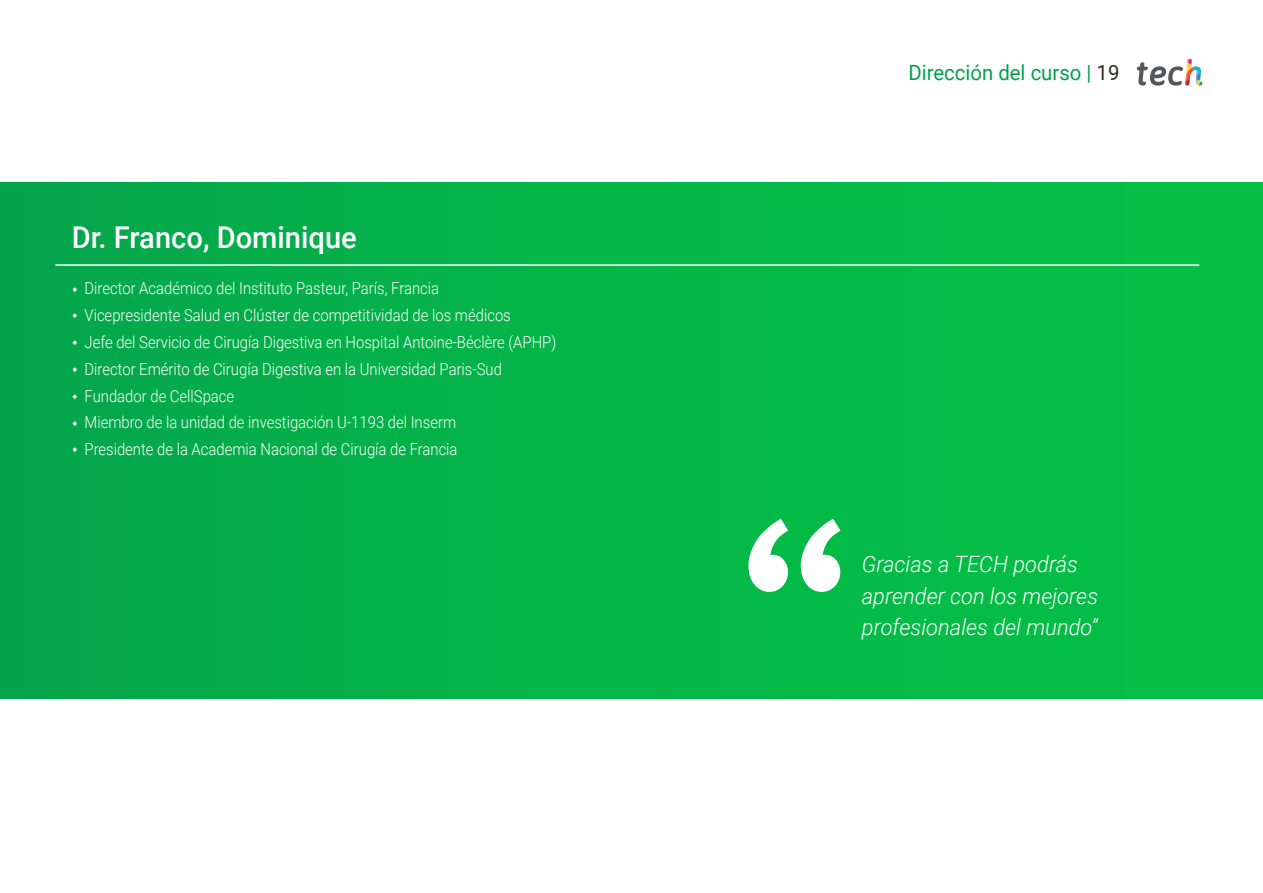
<style>
.page{position:relative;width:1263px;height:893px;background:#fff}
.page>*{position:absolute;margin:0;border:0;box-sizing:border-box;transform-origin:0 0}
.t1{font:500 30px "Roboto";color:#fff}
.t2{font:italic 300 22.5px/31.5px "Roboto";color:#fff}
.t3{font:21px "Roboto";color:#04a14d}
.t4{font:300 16.5px/26.7px "Roboto";color:#fff;scale:.9 1}
.s1{color:#312e20}
</style>
<div class="page">
<div style="left:0;top:182px;width:1263px;height:516px;background:linear-gradient(to right,#04a74b,#04c245)"></div>
<svg style="left:748px;top:519px;width:92px;height:73px"></svg>
<hr style="left:55px;top:264px;width:1144px;height:2px;background:#fff">
<svg style="left:1137px;top:59px;width:65px;height:27px"></svg>
<svg style="left:73px;top:287px;width:4px;height:5px"></svg>
<svg style="left:73px;top:314px;width:4px;height:5px"></svg>
<svg style="left:73px;top:340px;width:4px;height:5px"></svg>
<svg style="left:73px;top:367px;width:4px;height:5px"></svg>
<svg style="left:73px;top:394px;width:4px;height:5px"></svg>
<svg style="left:73px;top:421px;width:4px;height:5px"></svg>
<svg style="left:73px;top:447px;width:4px;height:5px"></svg>
<h1 class="t1" style="left:72px;top:216px;width:287px">Dr. Franco, Dominique</h1>
<p class="t4" style="left:85px;top:275px;width:526px">Director Académico del Instituto Pasteur, París, Francia<br>Vicepresidente Salud en Clúster de competitividad de los médicos<br>Jefe del Servicio de Cirugía Digestiva en Hospital Antoine-Béclère (APHP)<br>Director Emérito de Cirugía Digestiva en la Universidad Paris-Sud Fundador de CellSpace<br>Miembro de la unidad de investigación U-1193 del Inserm<br>Presidente de la Academia Nacional de Cirugía de Francia</p>
<p class="t3" style="left:908px;top:57px;width:213px">Dirección del curso | <span class="s1">19</span></p>
<h2 class="t2" style="left:862px;top:548px;width:238px">Gracias a TECH podrás aprender con los mejores profesionales del mundo”</h2>
</div>
